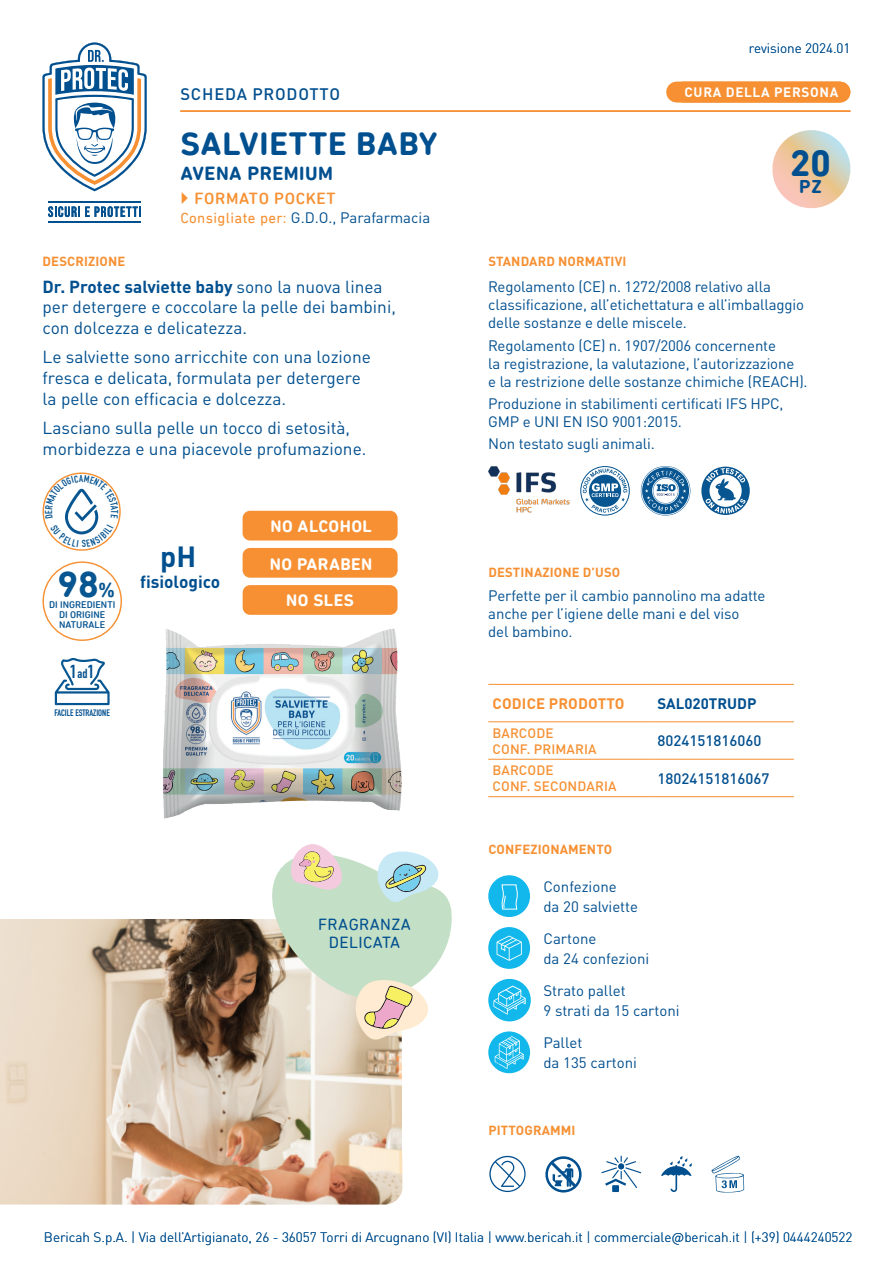
<style>
.page{position:relative;width:893px;height:1263px;background:#fff}
.page>*{position:absolute;margin:0;border:0;box-sizing:border-box;transform-origin:0 0}
.t1{font:700 37.8px "DIN Next Rounded LT Pro";color:#004f8f}
.t2{font:700 37.35px "DIN Next Rounded LT Pro";color:#075591}
.t3{font:700 33px "DIN Next Rounded LT Pro";letter-spacing:.025em;color:#004f8f}
.t4{font:700 28.8px "DIN Pro";color:#004f8f}
.t5{font:700 19.5px "DIN Next Rounded LT Pro";letter-spacing:.025em;color:#004f8f}
.t6{font:700 18.9px "DIN Next Rounded LT Pro";color:#004f8f}
.t7{font:700 18.45px "DIN Condensed";color:#004f8f}
.t8{font:17.25px/20.7px "DIN Pro";color:#004f8f}
.t9{font:700 17.25px "DIN Pro";color:#004f8f}
.t10{font:700 17.1px "DIN Next Rounded LT Pro";letter-spacing:.025em;color:#fff}
.t11{font:16.5px/18px "DIN Next Rounded LT Pro";letter-spacing:.025em;color:#004f8f;text-align:center}
.t12{font:500 16.5px "DIN Pro";letter-spacing:.05em;color:#004f8f}
.t13{font:500 16.5px "DIN Next Rounded LT Pro";letter-spacing:.04em;color:#f69032}
.t14{font:15px/18px "DIN Pro";letter-spacing:-.01em;color:#004f8f}
.t15{font:500 15px "DIN Pro";color:#004f8f}
.t16{font:700 15px "DIN Pro";letter-spacing:.01em;color:#f69032}
.t17{font:700 15px "DIN Pro";color:#004f8f}
.t18{font:300 13.5px "DIN Pro";color:#004f8f}
.t19{font:500 13.5px/16.2px "DIN Pro";letter-spacing:.01em;color:#f69032}
.t20{font:700 13.5px "DIN Pro";letter-spacing:.05em;color:#fff}
.t21{font:700 13.05px "DIN Pro";letter-spacing:.01em;color:#f69032}
.t22{font:500 9.9px/9.9px "DIN Next Rounded LT Pro";color:#075591;text-align:center}
.t23{font:700 9.9px "DIN Condensed";color:#075591}
.t24{font:700 9.3px "DIN Condensed";color:#004f8f}
.s1{font-family:"DIN Next Rounded LT Pro";color:#f69032}
.s2{font-weight:700}
.s3{font-size:20.85px}
.s4{font-size:13.05px}
</style>
<div class="page">
<div style="left:677px;top:82px;width:163px;height:21px;background:#f69032"></div>
<hr style="left:48px;top:201px;width:93px;height:1px;background:#004f8f">
<hr style="left:48px;top:221px;width:93px;height:2px;background:#004f8f">
<svg style="left:48px;top:206px;width:93px;height:11px"></svg>
<svg style="left:43px;top:43px;width:104px;height:148px"></svg>
<hr style="left:180px;top:110px;width:670px;height:2px;background:#f69032">
<svg style="left:772px;top:130px;width:79px;height:78px"></svg>
<img style="left:163px;top:607px;width:239px;height:212px">
<hr style="left:488px;top:684px;width:165px;height:1px;background:#f69032">
<hr style="left:653px;top:684px;width:141px;height:1px;background:#f69032">
<hr style="left:488px;top:721px;width:165px;height:1px;background:#f69032">
<hr style="left:653px;top:721px;width:141px;height:1px;background:#f69032">
<hr style="left:488px;top:759px;width:165px;height:1px;background:#f69032">
<hr style="left:653px;top:759px;width:141px;height:1px;background:#f69032">
<hr style="left:488px;top:796px;width:165px;height:1px;background:#f69032">
<hr style="left:653px;top:796px;width:141px;height:1px;background:#f69032">
<svg style="left:701px;top:467px;width:49px;height:48px"></svg>
<svg style="left:580px;top:466px;width:50px;height:50px"></svg>
<svg style="left:641px;top:466px;width:49px;height:50px"></svg>
<img style="left:488px;top:466px;width:81px;height:47px">
<div style="left:488px;top:875px;width:42px;height:42px;background:#12b7eb;border-radius:50%"></div>
<div style="left:488px;top:1031px;width:42px;height:42px;background:#12b7eb;border-radius:50%"></div>
<svg style="left:495px;top:1036px;width:29px;height:33px"></svg>
<div style="left:488px;top:927px;width:42px;height:42px;background:#12b7eb;border-radius:50%"></div>
<svg style="left:497px;top:935px;width:25px;height:26px"></svg>
<div style="left:488px;top:979px;width:43px;height:42px;background:#12b7eb;border-radius:50%"></div>
<svg style="left:493px;top:986px;width:33px;height:29px"></svg>
<svg style="left:501px;top:884px;width:17px;height:26px"></svg>
<svg style="left:661px;top:1156px;width:31px;height:36px"></svg>
<svg style="left:489px;top:1156px;width:37px;height:36px"></svg>
<svg style="left:545px;top:1156px;width:37px;height:36px"></svg>
<div style="left:612px;top:1185px;width:7px;height:7px;background:#004f8f"></div>
<svg style="left:601px;top:1156px;width:40px;height:32px"></svg>
<svg style="left:711px;top:1155px;width:33px;height:38px"></svg>
<div style="left:243px;top:511px;width:155px;height:29px;background:#f69032;border-radius:7px"></div>
<div style="left:243px;top:548px;width:155px;height:30px;background:#f69032;border-radius:7px"></div>
<div style="left:243px;top:585px;width:155px;height:30px;background:#f69032;border-radius:7px"></div>
<svg style="left:55px;top:658px;width:55px;height:47px"></svg>
<svg style="left:43px;top:561px;width:79px;height:80px"></svg>
<img style="left:0;top:919px;width:402px;height:285px">
<svg style="left:269px;top:844px;width:183px;height:205px"></svg>
<svg style="left:43px;top:472px;width:78px;height:79px"></svg>
<p class="t18" style="left:749px;top:38px;width:103px">revisione 2024.01</p>
<p class="t12" style="left:180px;top:81px;width:161px">SCHEDA PRODOTTO</p>
<p class="t20" style="left:685px;top:81px;width:155px">CURA DELLA PERSONA</p>
<p class="t20" style="left:698px;top:81px;width:125px">GUANTI MONOUSO</p>
<p class="t3" style="left:180px;top:124px;width:259px">SALVIETTE BABY</p>
<p class="t5" style="left:180px;top:162px;width:154px">AVENA PREMIUM</p>
<p class="t13" style="left:194px;top:189px;width:143px">FORMATO POCKET</p>
<p class="t21" style="left:43px;top:251px;width:84px">DESCRIZIONE</p>
<p class="t14" style="left:180px;top:207px;width:251px"><span class="s1">Consigliate per:</span> G.D.O., Parafarmacia</p>
<p class="t8" style="left:43px;top:275px;width:355px"><span class="s2">Dr. Protec salviette baby</span> sono la nuova linea per detergere e coccolare la pelle dei bambini, con dolcezza e delicatezza.</p>
<p class="t8" style="left:43px;top:345px;width:330px">Le salviette sono arricchite con una lozione fresca e delicata, formulata per detergere la pelle con efficacia e dolcezza.</p>
<p class="t8" style="left:43px;top:416px;width:325px">Lasciano sulla pelle un tocco di setosità, morbidezza e una piacevole profumazione.</p>
<p class="t23" style="left:42px;top:513px;width:5px;rotate:-90deg">E</p>
<h2 class="t2" style="left:57px;top:563px;width:59px">98<span class="s3">%</span></h2>
<p class="t22" style="left:49px;top:600px;width:68px">DI INGREDIENTI<br>DI ORIGINE<br>NATURALE</p>
<p class="t7" style="left:70px;top:659px;width:26px">1<span class="s4">ad</span> 1</p>
<p class="t24" style="left:54px;top:706px;width:57px">FACILE ESTRAZIONE</p>
<h3 class="t4" style="left:160px;top:534px;width:37px">pH</h3>
<p class="t9" style="left:140px;top:568px;width:82px">fisiologico</p>
<p class="t10" style="left:270px;top:517px;width:103px">NO ALCOHOL</p>
<p class="t10" style="left:270px;top:554px;width:104px">NO PARABEN</p>
<p class="t10" style="left:286px;top:590px;width:69px">NO SLES</p>
<p class="t11" style="left:318px;top:915px;width:94px">FRAGRANZA<br>DELICATA</p>
<p class="t1" style="left:790px;top:141px;width:43px">20</p>
<p class="t6" style="left:799px;top:176px;width:24px">PZ</p>
<p class="t21" style="left:488px;top:251px;width:140px">STANDARD NORMATIVI</p>
<p class="t14" style="left:488px;top:277px;width:317px">Regolamento (CE) n. 1272/2008 relativo alla classificazione, all’etichettatura e all’imballaggio delle sostanze e delle miscele.</p>
<p class="t14" style="left:488px;top:335px;width:321px">Regolamento (CE) n. 1907/2006 concernente<br>la registrazione, la valutazione, l’autorizzazione<br>e la restrizione delle sostanze chimiche (REACH).</p>
<p class="t14" style="left:488px;top:393px;width:297px">Produzione in stabilimenti certificati IFS HPC,<br>GMP e UNI EN ISO 9001:2015.</p>
<p class="t14" style="left:488px;top:434px;width:168px">Non testato sugli animali.</p>
<p class="t21" style="left:488px;top:562px;width:133px">DESTINAZIONE D’USO</p>
<p class="t14" style="left:488px;top:585px;width:279px">Perfette per il cambio pannolino ma adatte anche per l’igiene delle mani e del viso<br>del bambino.</p>
<p class="t16" style="left:493px;top:692px;width:133px">CODICE PRODOTTO</p>
<p class="t17" style="left:657px;top:692px;width:101px">SAL020TRUDP</p>
<p class="t19" style="left:493px;top:724px;width:106px">BARCODE<br>CONF. PRIMARIA</p>
<p class="t15" style="left:657px;top:729px;width:105px">8024151816060</p>
<p class="t19" style="left:493px;top:761px;width:125px">BARCODE<br>CONF. SECONDARIA</p>
<p class="t15" style="left:657px;top:767px;width:113px">18024151816067</p>
<p class="t21" style="left:488px;top:839px;width:125px">CONFEZIONAMENTO</p>
<p class="t14" style="left:543px;top:876px;width:96px;line-height:19.5px">Confezione<br>da 20 salviette</p>
<p class="t14" style="left:543px;top:928px;width:107px;line-height:19.5px">Cartone<br>da 24 confezioni</p>
<p class="t14" style="left:543px;top:980px;width:138px;line-height:19.5px">Strato pallet<br>9 strati da 15 cartoni</p>
<p class="t14" style="left:543px;top:1032px;width:95px;line-height:19.5px">Pallet<br>da 135 cartoni</p>
<p class="t21" style="left:488px;top:1120px;width:89px">PITTOGRAMMI</p>
<p class="t18" style="left:44px;top:1227px;width:810px">Bericah S.p.A. | Via dell’Artigianato, 26 - 36057 Torri di Arcugnano (VI) Italia | www.bericah.it | commerciale@bericah.it | (+39) 0444240522</p>
</div>
